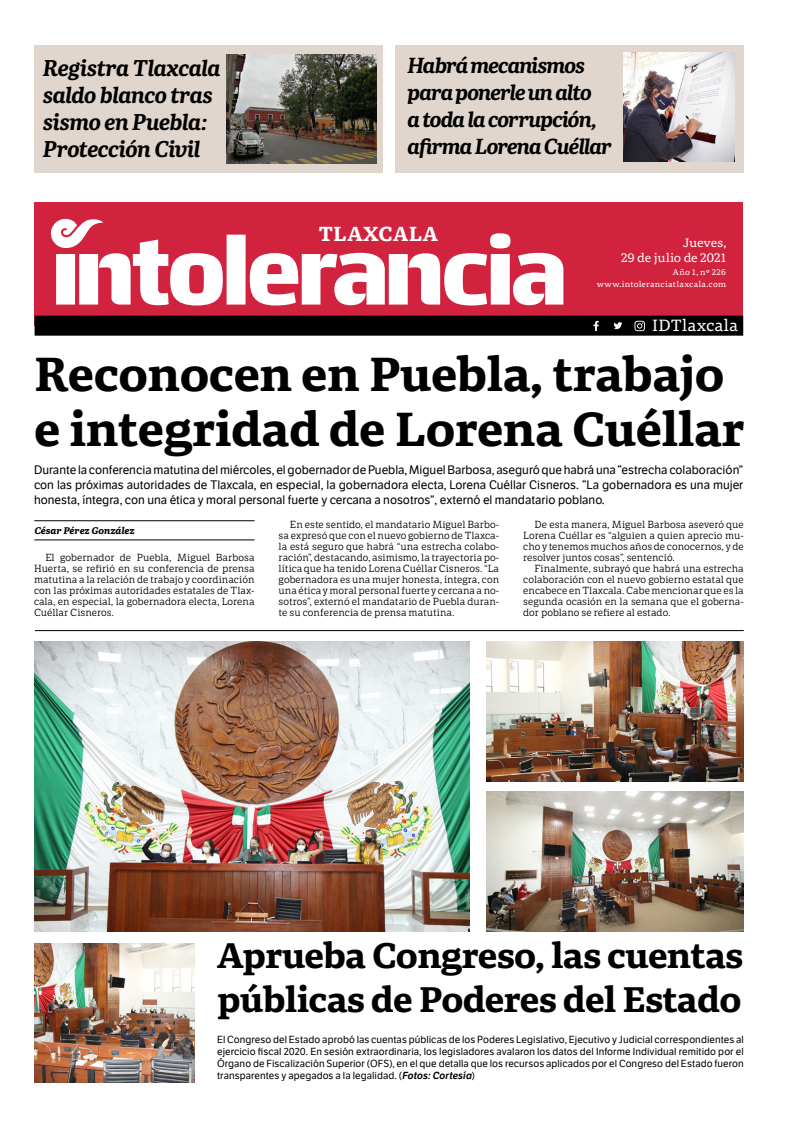
<style>
.page{position:relative;width:792px;height:1134px;background:#fff}
.page>*{position:absolute;margin:0;border:0;box-sizing:border-box;transform-origin:0 0}
.CABEZA_segunda{font:700 47px "Portada Text";letter-spacing:-.01em;color:#000}
.CABEZA_segunda-2{font:700 35px "Portada Text";letter-spacing:-.02em;color:#000}
.TITULO_MENOR_3{font:italic 700 22px "Portada";letter-spacing:-.03em;color:#000}
.TITULO_MENOR_3-2{font:italic 700 21px "Portada";letter-spacing:-.05em;color:#000}
.TITULO_MENOR_3-3{font:700 20px "Portada Text";letter-spacing:.025em;color:#fff}
.t1{font:16px "Portada Text";letter-spacing:-.01em;color:#fff}
.t2{font:12px/15px "LFT Etica";color:#000;text-align:justify}
.t3{font:12px "Portada Text";letter-spacing:-.015em;color:#fff}
.TEXTO{font:10px/11px "LFT Etica Sheriff";color:#000;text-align:justify}
.Sumario{font:10px/12px "LFT Etica";letter-spacing:.005em;color:#000;text-align:justify}
.NOMBRE__articulo{font:italic 700 9.5px "Portada Text";letter-spacing:-.015em;color:#000}
.t4{font:8px "Portada Text";letter-spacing:.025em;color:#fff}
.s1{font-weight:600;font-style:italic}
</style>
<div class="page">
<div style="left:35px;top:202px;width:708px;height:124px;background:#d1223e"></div>
<div style="left:35px;top:316px;width:708px;height:20px;background:#000"></div>
<div style="left:227px;top:235px;width:19px;height:70px;background:#fff"></div>
<svg style="left:250px;top:233px;width:313px;height:72px"></svg>
<svg style="left:51px;top:218px;width:172px;height:87px"></svg>
<hr style="left:34px;top:520px;width:221px;height:1px;background:#000">
<hr style="left:34px;top:540px;width:221px;height:1px;background:#000">
<div style="left:395px;top:45px;width:349px;height:128px;background:#e0d6ce"></div>
<svg style="left:594px;top:321px;width:5px;height:10px"></svg>
<svg style="left:614px;top:322px;width:8px;height:7px"></svg>
<svg style="left:632px;top:318px;width:16px;height:16px"></svg>
<svg style="left:634px;top:321px;width:11px;height:10px"></svg>
<img style="left:624px;top:52px;width:110px;height:109px">
<hr style="left:35px;top:630px;width:709px;height:1px;background:#000">
<div style="left:35px;top:45px;width:348px;height:128px;background:#e0d6ce"></div>
<img style="left:227px;top:54px;width:150px;height:109px">
<img style="left:35px;top:944px;width:159px;height:139px">
<img style="left:34px;top:641px;width:435px;height:290px">
<img style="left:486px;top:641px;width:258px;height:140px">
<img style="left:486px;top:791px;width:258px;height:140px">
<p class="TITULO_MENOR_3" style="left:43px;top:52px;width:179px">Registra Tlaxcala</p>
<p class="TITULO_MENOR_3" style="left:43px;top:79px;width:172px">saldo blanco tras</p>
<p class="TITULO_MENOR_3" style="left:43px;top:106px;width:166px">sismo en Puebla:</p>
<p class="TITULO_MENOR_3" style="left:43px;top:133px;width:159px">Protección Civil</p>
<p class="TITULO_MENOR_3-2" style="left:408px;top:50px;width:179px">Habrá mecanismos</p>
<p class="TITULO_MENOR_3-2" style="left:408px;top:77px;width:186px">para ponerle un alto</p>
<p class="TITULO_MENOR_3-2" style="left:408px;top:104px;width:191px">a toda la corrupción,</p>
<p class="TITULO_MENOR_3-2" style="left:408px;top:131px;width:206px">afirma Lorena Cuéllar</p>
<p class="TITULO_MENOR_3-3" style="left:319px;top:219px;width:121px">TLAXCALA</p>
<p class="t3" style="left:683px;top:234px;width:45px">Jueves,</p>
<p class="t3" style="left:621px;top:249px;width:106px">29 de julio de 2021</p>
<p class="t4" style="left:673px;top:267px;width:55px">Año 1, nº 226</p>
<p class="t4" style="left:597px;top:279px;width:131px">www.intoleranciatlaxcala.com</p>
<p class="t1" style="left:652px;top:315px;width:88px">IDTlaxcala</p>
<p class="CABEZA_segunda" style="left:34px;top:339px;width:692px">Reconocen en Puebla, trabajo</p>
<p class="CABEZA_segunda" style="left:34px;top:394px;width:712px">e integridad de Lorena Cuéllar</p>
<p class="t2" style="left:34px;top:463px;width:711px">Durante la conferencia matutina del miércoles, el gobernador de Puebla, Miguel Barbosa, aseguró que habrá una “estrecha colaboración” con las próximas autoridades de Tlaxcala, en especial, la gobernadora electa, Lorena Cuéllar Cisneros. “La gobernadora es una mujer honesta, íntegra, con una ética y moral personal fuerte y cercana a nosotros”, externó el mandatario poblano.</p>
<p class="NOMBRE__articulo" style="left:34px;top:523px;width:102px">César Pérez González</p>
<p class="TEXTO" style="left:34px;top:552px;width:222px;text-indent:11px">El gobernador de Puebla, Miguel Barbosa Huerta, se refirió en su conferencia de prensa matutina a la relación de trabajo y coordinación con las próximas autoridades estatales de Tlax&shy;cala, en especial, la gobernadora electa, Lorena Cuéllar Cisneros.</p>
<p class="TEXTO" style="left:279px;top:519px;width:222px;text-indent:11px">En este sentido, el mandatario Miguel Barbo&shy;sa expresó que con el nuevo gobierno de Tlaxca&shy;la está seguro que habrá “una estrecha colabo&shy;ración”, destacando, asimismo, la trayectoria po&shy;lítica que ha tenido Lorena Cuéllar Cisneros. “La gobernadora es una mujer honesta, íntegra, con una ética y moral personal fuerte y cercana a no&shy;sotros”, externó el mandatario de Puebla duran&shy;te su conferencia de prensa matutina.</p>
<p class="TEXTO" style="left:523px;top:519px;width:222px;text-indent:11px">De esta manera, Miguel Barbosa aseveró que Lorena Cuéllar es “alguien a quien aprecio mu&shy;cho y tenemos muchos años de conocernos, y de resolver juntos cosas”, sentenció.</p>
<p class="TEXTO" style="left:523px;top:563px;width:222px;text-indent:11px">Finalmente, subrayó que habrá una estrecha colaboración con el nuevo gobierno estatal que encabece en Tlaxcala. Cabe mencionar que es la segunda ocasión en la semana que el goberna&shy;dor poblano se refiere al estado.</p>
<p class="CABEZA_segunda-2" style="left:217px;top:930px;width:528px">Aprueba Congreso, las cuentas</p>
<p class="CABEZA_segunda-2" style="left:217px;top:974px;width:526px">públicas de Poderes del Estado</p>
<p class="Sumario" style="left:217px;top:1034px;width:528px">El Congreso del Estado aprobó las cuentas públicas de los Poderes Legislativo, Ejecutivo y Judicial correspondientes al ejercicio fiscal 2020. En sesión extraordinaria, los legisladores avalaron los datos del Informe Individual remitido por el Órgano de Fiscalización Superior (OFS), en el que detalla que los recursos aplicados por el Congreso del Estado fueron transparentes y apegados a la legalidad. (<span class="s1">Fotos: Cortesía</span>)</p>
</div>
